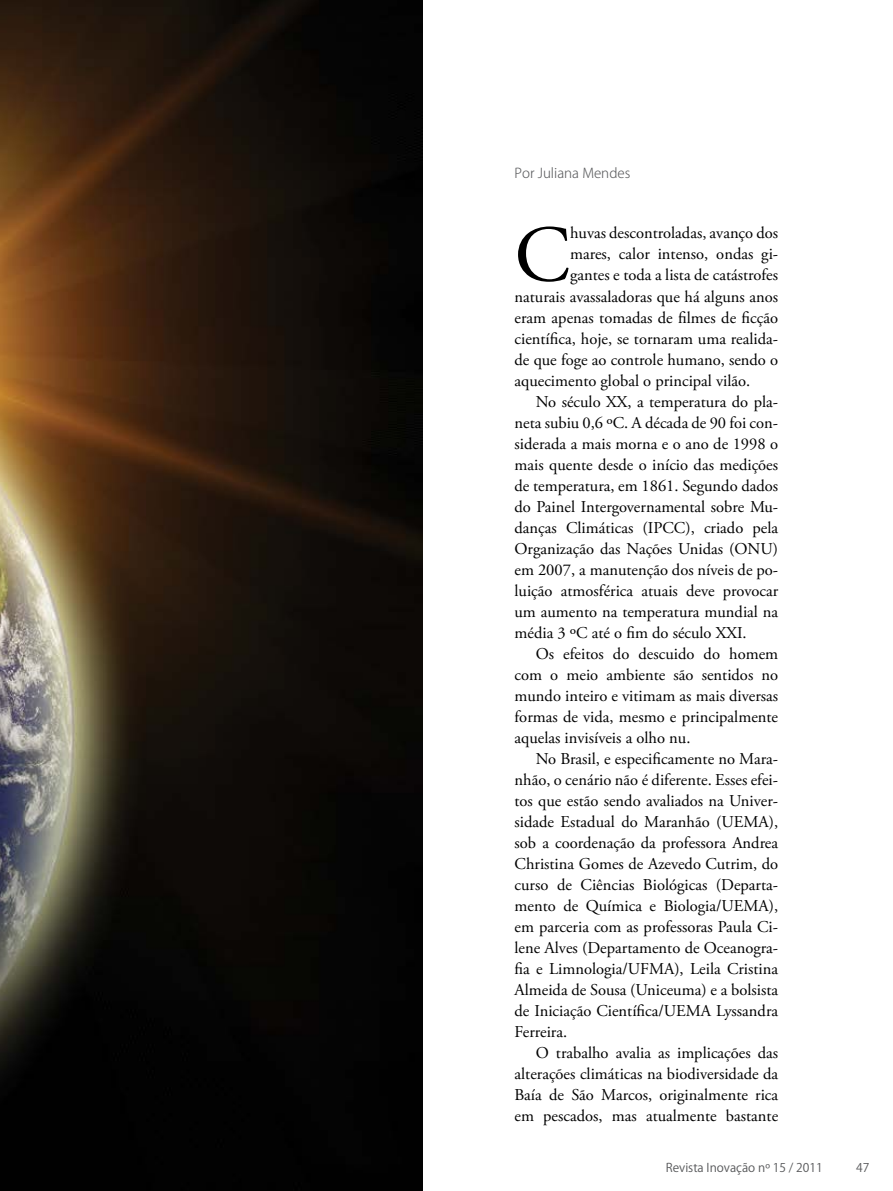
<style>
.page{position:relative;width:893px;height:1191px;background:#fff}
.page>*{position:absolute;margin:0;border:0;box-sizing:border-box;transform-origin:0 0}
.t1{font:79.8px "Adobe Garamond Pro";color:#000}
.t2{font:16.5px "Adobe Garamond Pro";color:#000}
.t3{font:300 13.5px "Koz Go Pr 6 N";color:#58595b}
.t4{font:12px "Koz Go Pr 6 N";color:#58595b}
</style>
<div class="page">
<img style="left:0;top:0;width:422px;height:1191px">
<p class="t3" style="left:514px;top:165px;width:117px">Por Juliana Mendes</p>
<h1 class="t1" style="left:514px;top:207px;width:57px">C</h1>
<p class="t2" style="left:570px;top:223px;width:210px">huvas descontroladas, avanço dos</p>
<p class="t2" style="left:570px;top:244px;width:210px">mares, calor intenso, ondas gi-</p>
<p class="t2" style="left:570px;top:265px;width:210px">gantes e toda a lista de catástrofes</p>
<p class="t2" style="left:514px;top:286px;width:265px">naturais avassaladoras que há alguns anos</p>
<p class="t2" style="left:514px;top:307px;width:265px">eram apenas tomadas de filmes de ficção</p>
<p class="t2" style="left:514px;top:328px;width:265px">científica, hoje, se tornaram uma realida-</p>
<p class="t2" style="left:514px;top:349px;width:265px">de que foge ao controle humano, sendo o</p>
<p class="t2" style="left:514px;top:370px;width:237px">aquecimento global o principal vilão.</p>
<p class="t2" style="left:536px;top:391px;width:244px">No século XX, a temperatura do pla-</p>
<p class="t2" style="left:514px;top:412px;width:265px">neta subiu 0,6 ºC. A década de 90 foi con-</p>
<p class="t2" style="left:514px;top:433px;width:265px">siderada a mais morna e o ano de 1998 o</p>
<p class="t2" style="left:514px;top:454px;width:265px">mais quente desde o início das medições</p>
<p class="t2" style="left:514px;top:475px;width:265px">de temperatura, em 1861. Segundo dados</p>
<p class="t2" style="left:514px;top:496px;width:265px">do Painel Intergovernamental sobre Mu-</p>
<p class="t2" style="left:514px;top:517px;width:265px">danças Climáticas (IPCC), criado pela</p>
<p class="t2" style="left:514px;top:538px;width:265px">Organização das Nações Unidas (ONU)</p>
<p class="t2" style="left:514px;top:559px;width:265px">em 2007, a manutenção dos níveis de po-</p>
<p class="t2" style="left:514px;top:580px;width:265px">luição atmosférica atuais deve provocar</p>
<p class="t2" style="left:514px;top:601px;width:265px">um aumento na temperatura mundial na</p>
<p class="t2" style="left:514px;top:622px;width:234px">média 3 ºC até o fim do século XXI.</p>
<p class="t2" style="left:536px;top:643px;width:244px">Os efeitos do descuido do homem</p>
<p class="t2" style="left:514px;top:664px;width:265px">com o meio ambiente são sentidos no</p>
<p class="t2" style="left:514px;top:685px;width:265px">mundo inteiro e vitimam as mais diversas</p>
<p class="t2" style="left:514px;top:706px;width:265px">formas de vida, mesmo e principalmente</p>
<p class="t2" style="left:514px;top:727px;width:177px">aquelas invisíveis a olho nu.</p>
<p class="t2" style="left:536px;top:748px;width:244px">No Brasil, e especificamente no Mara-</p>
<p class="t2" style="left:514px;top:769px;width:265px">nhão, o cenário não é diferente. Esses efei-</p>
<p class="t2" style="left:514px;top:790px;width:265px">tos que estão sendo avaliados na Univer-</p>
<p class="t2" style="left:514px;top:811px;width:265px">sidade Estadual do Maranhão (UEMA),</p>
<p class="t2" style="left:514px;top:832px;width:265px">sob a coordenação da professora Andrea</p>
<p class="t2" style="left:514px;top:853px;width:265px">Christina Gomes de Azevedo Cutrim, do</p>
<p class="t2" style="left:514px;top:874px;width:265px">curso de Ciências Biológicas (Departa-</p>
<p class="t2" style="left:514px;top:895px;width:265px">mento de Química e Biologia/UEMA),</p>
<p class="t2" style="left:514px;top:916px;width:265px">em parceria com as professoras Paula Ci-</p>
<p class="t2" style="left:514px;top:937px;width:265px">lene Alves (Departamento de Oceanogra-</p>
<p class="t2" style="left:514px;top:958px;width:265px">fia e Limnologia/UFMA), Leila Cristina</p>
<p class="t2" style="left:514px;top:979px;width:265px">Almeida de Sousa (Uniceuma) e a bolsista</p>
<p class="t2" style="left:514px;top:1000px;width:265px">de Iniciação Científica/UEMA Lyssandra</p>
<p class="t2" style="left:514px;top:1021px;width:54px">Ferreira.</p>
<p class="t2" style="left:536px;top:1042px;width:244px">O trabalho avalia as implicações das</p>
<p class="t2" style="left:514px;top:1063px;width:265px">alterações climáticas na biodiversidade da</p>
<p class="t2" style="left:514px;top:1084px;width:265px">Baía de São Marcos, originalmente rica</p>
<p class="t2" style="left:514px;top:1105px;width:265px">em pescados, mas atualmente bastante</p>
<p class="t4" style="left:666px;top:1161px;width:158px">Revista Inovação nº 15 / 2011</p>
<p class="t4" style="left:856px;top:1161px;width:15px">47</p>
</div>
